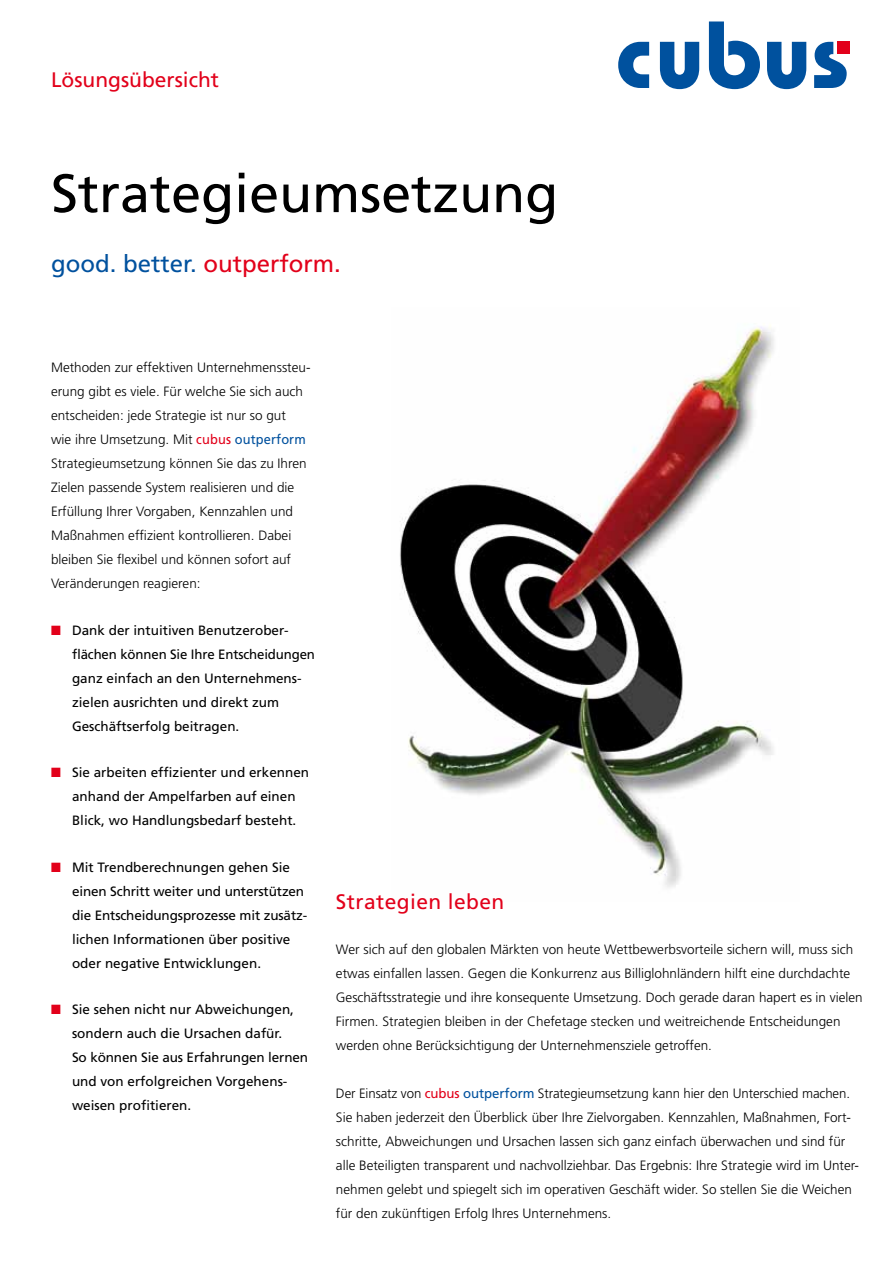
<style>
.page{position:relative;width:893px;height:1263px;background:#fff}
.page>*{position:absolute;margin:0;border:0;box-sizing:border-box;transform-origin:0 0}
.t1{font:54px "Frutiger";color:#000}
.t2{font:24px "Frutiger";color:#00519e}
.t3{font:21px "Frutiger";color:#e2001a}
.t4{font:21px "Frutiger";letter-spacing:.02em;color:#e2001a}
.t5{font:300 13.5px/24px "Frutiger";color:#000}
.t6{font:13.5px/24px "Frutiger";color:#000}
.s1{color:#e2001a}
.s2{font-weight:400;color:#e2001a}
.s3{font-weight:400;color:#00519e}
</style>
<div class="page">
<svg style="left:618px;top:42px;width:31px;height:46px"></svg>
<svg style="left:660px;top:42px;width:39px;height:47px"></svg>
<svg style="left:709px;top:21px;width:51px;height:68px"></svg>
<svg style="left:767px;top:42px;width:39px;height:47px"></svg>
<svg style="left:814px;top:42px;width:33px;height:46px"></svg>
<div style="left:837px;top:42px;width:12px;height:12px;background:#e2001a"></div>
<img style="left:400px;top:325px;width:374px;height:563px">
<h3 class="t3" style="left:51px;top:68px;width:169px">Lösungsübersicht</h3>
<h1 class="t1" style="left:51px;top:162px;width:509px">Strategieumsetzung</h1>
<h2 class="t2" style="left:51px;top:250px;width:291px">good. better. <span class="s1">outperform.</span></h2>
<p class="t5" style="left:51px;top:355px;width:261px">Methoden zur effektiven Unternehmenssteu&shy;erung gibt es viele. Für welche Sie sich auch entscheiden: jede Strategie ist nur so gut<br>wie ihre Umsetzung. Mit <span class="s2">cubus</span> <span class="s3">outperform </span>Strategieumsetzung können Sie das zu Ihren Zielen passende System realisieren und die Erfüllung Ihrer Vorgaben, Kennzahlen und Maßnahmen effizient kontrollieren. Dabei bleiben Sie flexibel und können sofort auf Veränderungen reagieren:</p>
<p class="t6" style="left:72px;top:618px;width:244px;text-indent:-21px"><span class="s1">■</span> Dank der intuitiven Benutzerober&shy;flächen können Sie Ihre Entscheidungen ganz einfach an den Unternehmens&shy;zielen ausrichten und direkt zum Geschäftserfolg beitragen.</p>
<p class="t6" style="left:72px;top:760px;width:239px;text-indent:-21px"><span class="s1">■</span> Sie arbeiten effizienter und erkennen anhand der Ampelfarben auf einen<br>Blick, wo Handlungsbedarf besteht.</p>
<p class="t6" style="left:72px;top:855px;width:237px;text-indent:-21px"><span class="s1">■</span> Mit Trendberechnungen gehen Sie einen Schritt weiter und unterstützen die Entscheidungsprozesse mit zusätz&shy;lichen Informationen über positive oder negative Entwicklungen.</p>
<p class="t6" style="left:72px;top:997px;width:238px;text-indent:-21px"><span class="s1">■</span> Sie sehen nicht nur Abweichungen, sondern auch die Ursachen dafür.<br>So können Sie aus Erfahrungen lernen und von erfolgreichen Vorgehens&shy;weisen profitieren.</p>
<h3 class="t4" style="left:336px;top:890px;width:170px">Strategien leben</h3>
<p class="t5" style="left:336px;top:938px;width:528px">Wer sich auf den globalen Märkten von heute Wettbewerbsvorteile sichern will, muss sich etwas einfallen lassen. Gegen die Konkurrenz aus Billiglohnländern hilft eine durchdachte Geschäftsstrategie und ihre konsequente Umsetzung. Doch gerade daran hapert es in vielen Firmen. Strategien bleiben in der Chefetage stecken und weitreichende Entscheidungen werden ohne Berücksichtigung der Unternehmensziele getroffen.</p>
<p class="t5" style="left:336px;top:1082px;width:525px">Der Einsatz von <span class="s2">cubus</span> <span class="s3">outperform</span> Strategieumsetzung kann hier den Unterschied machen.<br>Sie haben jederzeit den Überblick über Ihre Zielvorgaben. Kennzahlen, Maßnahmen, Fort&shy;schritte, Abweichungen und Ursachen lassen sich ganz einfach überwachen und sind für alle Beteiligten transparent und nachvollziehbar. Das Ergebnis: Ihre Strategie wird im Unter&shy;nehmen gelebt und spiegelt sich im operativen Geschäft wider. So stellen Sie die Weichen für den zukünftigen Erfolg Ihres Unternehmens.</p>
</div>
